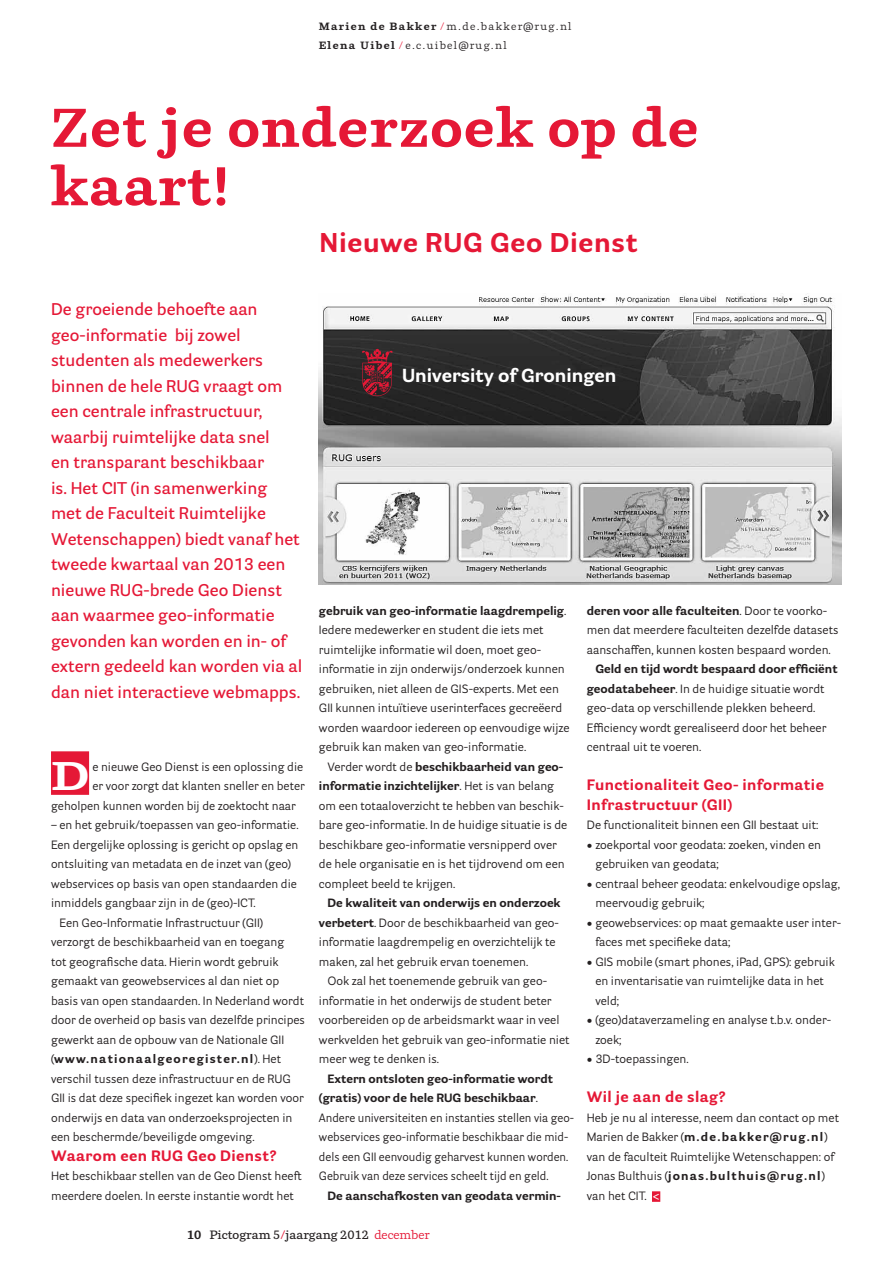
<style>
.page{position:relative;width:893px;height:1263px;background:#fff}
.page>*{position:absolute;margin:0;border:0;box-sizing:border-box;transform-origin:0 0}
.t1{font:700 54px/58.5px "Parry";letter-spacing:.025em;color:#e51836}
.t2{font:700 39.75px "Parry";color:#fff;scale:1.15 1}
.t3{font:700 27px "Parry Grotesque";letter-spacing:.025em;color:#e51836}
.t4{font:700 18.75px "Parry Grotesque";color:#fff}
.t5{font:600 16.5px/25.5px "Parry Grotesque";color:#e51836}
.t6{font:700 15px/19.5px "Parry Grotesque";letter-spacing:.025em;color:#e51836}
.t7{font:12px/19.5px "Parry Grotesque";color:#231f20}
.t8{font:600 12px "Parry";color:#231f20}
.t9{font:700 12px "Parry Grotesque";color:#231f20}
.t10{font:700 12px "Parry Grotesque";letter-spacing:.1em;color:#231f20}
.t11{font:10.5px/19.5px "Parry";letter-spacing:.125em;color:#231f20}
.s1{font-weight:700}
.s2{color:#e51836}
.s3{font-weight:400}
.s4{font-family:"Parry";font-weight:600;color:#fff}
.s5{font-weight:400;color:#e51836}
</style>
<div class="page">
<div style="left:652px;top:1191px;width:8px;height:11px;background:#e51836"></div>
<div style="left:51px;top:751px;width:38px;height:44px;background:#e51836"></div>
<img style="left:319px;top:293px;width:523px;height:292px">
<svg style="left:362px;top:349px;width:31px;height:47px"></svg>
<p class="t11" style="left:319px;top:16px;width:255px"><span class="s1">Marien de Bakker</span> <span class="s2">/</span> m.de.bakker@rug.nl<br><span class="s1">Elena Uibel</span> <span class="s2">/</span> e.c.uibel@rug.nl</p>
<h1 class="t1" style="left:51px;top:97px;width:649px">Zet je onderzoek op de kaart!</h1>
<h3 class="t3" style="left:320px;top:225px;width:320px">Nieuwe RUG Geo Dienst</h3>
<p class="t5" style="left:51px;top:296px;width:253px">De groeiende behoefte aan geo-informatie bij zowel studenten als medewerkers binnen de hele RUG vraagt om een centrale infrastructuur, waarbij ruimtelijke data snel<br>en transparant beschikbaar<br>is. Het CIT (in samenwerking<br>met de Faculteit Ruimtelijke<br>Wetenschappen) biedt vanaf het tweede kwartaal van 2013 een nieuwe RUG-brede Geo Dienst aan waarmee geo-informatie gevonden kan worden en in- of extern gedeeld kan worden via al dan niet interactieve webmapps.</p>
<h2 class="t2" style="left:51px;top:751px;width:35px">D</h2>
<p class="t7" style="left:93px;top:756px;width:212px">e nieuwe Geo Dienst is een oplossing die</p>
<p class="t7" style="left:93px;top:776px;width:214px">er voor zorgt dat klanten sneller en beter</p>
<p class="t7" style="left:51px;top:795px;width:246px">geholpen kunnen worden bij de zoektocht naar</p>
<p class="t7" style="left:51px;top:815px;width:249px">– en het gebruik/toepassen van geo-informatie.</p>
<p class="t7" style="left:51px;top:834px;width:249px">Een dergelijke oplossing is gericht op opslag en</p>
<p class="t7" style="left:51px;top:854px;width:242px">ontsluiting van metadata en de inzet van (geo)</p>
<p class="t7" style="left:51px;top:873px;width:247px">webservices op basis van open standaarden die</p>
<p class="t7" style="left:51px;top:893px;width:206px">inmiddels gangbaar zijn in de (geo)-ICT.</p>
<p class="t7" style="left:60px;top:912px;width:205px">Een Geo-Informatie Infrastructuur (GII)</p>
<p class="t7" style="left:51px;top:932px;width:235px">verzorgt de beschikbaarheid van en toegang</p>
<p class="t7" style="left:51px;top:951px;width:229px">tot geografische data. Hierin wordt gebruik</p>
<p class="t7" style="left:51px;top:971px;width:230px">gemaakt van geowebservices al dan niet op</p>
<p class="t7" style="left:51px;top:990px;width:255px">basis van open standaarden. In Nederland wordt</p>
<p class="t7" style="left:51px;top:1010px;width:256px">door de overheid op basis van dezelfde principes</p>
<p class="t7" style="left:51px;top:1029px;width:235px">gewerkt aan de opbouw van de Nationale GII</p>
<p class="t10" style="left:51px;top:1051px;width:232px"><span class="s3">(</span>www.nationaalgeoregister.nl<span class="s3">). Het</span></p>
<p class="t7" style="left:51px;top:1068px;width:241px">verschil tussen deze infrastructuur en de RUG</p>
<p class="t7" style="left:51px;top:1088px;width:254px">GII is dat deze specifiek ingezet kan worden voor</p>
<p class="t7" style="left:51px;top:1107px;width:243px">onderwijs en data van onderzoeksprojecten in</p>
<p class="t7" style="left:51px;top:1127px;width:205px">een beschermde/beveiligde omgeving.</p>
<p class="t6" style="left:51px;top:1145px;width:227px">Waarom een RUG Geo Dienst?</p>
<p class="t7" style="left:51px;top:1166px;width:252px">Het beschikbaar stellen van de Geo Dienst heeft meerdere doelen. In eerste instantie wordt het</p>
<h3 class="t4" style="left:402px;top:363px;width:216px">University of Groningen</h3>
<p class="t7" style="left:319px;top:600px;width:252px"><span class="s1">gebruik van geo-informatie laagdrempelig</span>.<br>Iedere medewerker en student die iets met ruimtelijke informatie wil doen, moet geo&shy;informatie in zijn onderwijs/onderzoek kunnen gebruiken, niet alleen de GIS-experts. Met een GII kunnen intuïtieve userinterfaces gecreëerd worden waardoor iedereen op eenvoudige wijze gebruik kan maken van geo-informatie.</p>
<p class="t7" style="left:319px;top:756px;width:250px;text-indent:9px">Verder wordt de <span class="s1">beschikbaarheid van geo&shy;informatie inzichtelijker</span>. Het is van belang om een totaaloverzicht te hebben van beschik&shy;bare geo-informatie. In de huidige situatie is de beschikbare geo-informatie versnipperd over de hele organisatie en is het tijdrovend om een compleet beeld te krijgen.</p>
<p class="t7" style="left:319px;top:893px;width:243px;text-indent:9px"><span class="s1">De kwaliteit van onderwijs en onderzoek verbetert</span>. Door de beschikbaarheid van geo&shy;informatie laagdrempelig en overzichtelijk te maken, zal het gebruik ervan toenemen.</p>
<p class="t7" style="left:319px;top:971px;width:252px;text-indent:9px">Ook zal het toenemende gebruik van geo&shy;informatie in het onderwijs de student beter voorbereiden op de arbeidsmarkt waar in veel werkvelden het gebruik van geo-informatie niet meer weg te denken is.</p>
<p class="t7" style="left:319px;top:1068px;width:257px;text-indent:9px"><span class="s1">Extern ontsloten geo-informatie wordt (gratis) voor de hele RUG beschikbaar</span>.<br>Andere universiteiten en instanties stellen via geo&shy;webservices geo-informatie beschikbaar die mid&shy;dels een GII eenvoudig geharvest kunnen worden.<br>Gebruik van deze services scheelt tijd en geld.</p>
<p class="t9" style="left:327px;top:1188px;width:235px">De aanschafkosten van geodata vermin-</p>
<p class="t7" style="left:587px;top:601px;width:253px"><span class="s1">deren voor alle faculteiten</span>. Door te voorko&shy;men dat meerdere faculteiten dezelfde datasets aanschaffen, kunnen kosten bespaard worden.</p>
<p class="t7" style="left:587px;top:659px;width:252px;text-indent:9px"><span class="s1">Geld en tijd wordt bespaard door efficiënt geodatabeheer</span>. In de huidige situatie wordt geo-data op verschillende plekken beheerd.<br>Efficiency wordt gerealiseerd door het beheer centraal uit te voeren.</p>
<p class="t6" style="left:587px;top:775px;width:239px">Functionaliteit Geo- informatie<br>Infrastructuur (GII)</p>
<p class="t7" style="left:587px;top:815px;width:233px">De functionaliteit binnen een GII bestaat uit:</p>
<p class="t7" style="left:595px;top:834px;width:227px;text-indent:-9px">• zoekportal voor geodata: zoeken, vinden en gebruiken van geodata;</p>
<p class="t7" style="left:595px;top:873px;width:246px;text-indent:-9px">• centraal beheer geodata: enkelvoudige opslag, meervoudig gebruik;</p>
<p class="t7" style="left:595px;top:912px;width:247px;text-indent:-9px">• geowebservices: op maat gemaakte user inter&shy;faces met specifieke data;</p>
<p class="t7" style="left:595px;top:951px;width:241px;text-indent:-9px">• GIS mobile (smart phones, iPad, GPS): gebruik en inventarisatie van ruimtelijke data in het veld;</p>
<p class="t7" style="left:595px;top:1010px;width:237px;text-indent:-9px">• (geo)dataverzameling en analyse t.b.v. onder&shy;zoek;</p>
<p class="t7" style="left:587px;top:1049px;width:103px">• 3D-toepassingen.</p>
<p class="t6" style="left:587px;top:1087px;width:140px">Wil je aan de slag?</p>
<p class="t7" style="left:587px;top:1107px;width:254px">Heb je nu al interesse, neem dan contact op met Marien de Bakker (<span class="s1">m.de.bakker@rug.nl</span>) van de faculteit Ruimtelijke Wetenschappen: of Jonas Bulthuis (<span class="s1">jonas.bulthuis@rug.nl</span>) van het CIT. <span class="s4">&lt;</span></p>
<p class="t8" style="left:187px;top:1227px;width:244px"><span class="s1">10</span> Pictogram 5<span class="s2">/</span>jaargang 2012 <span class="s5">december</span></p>
</div>
